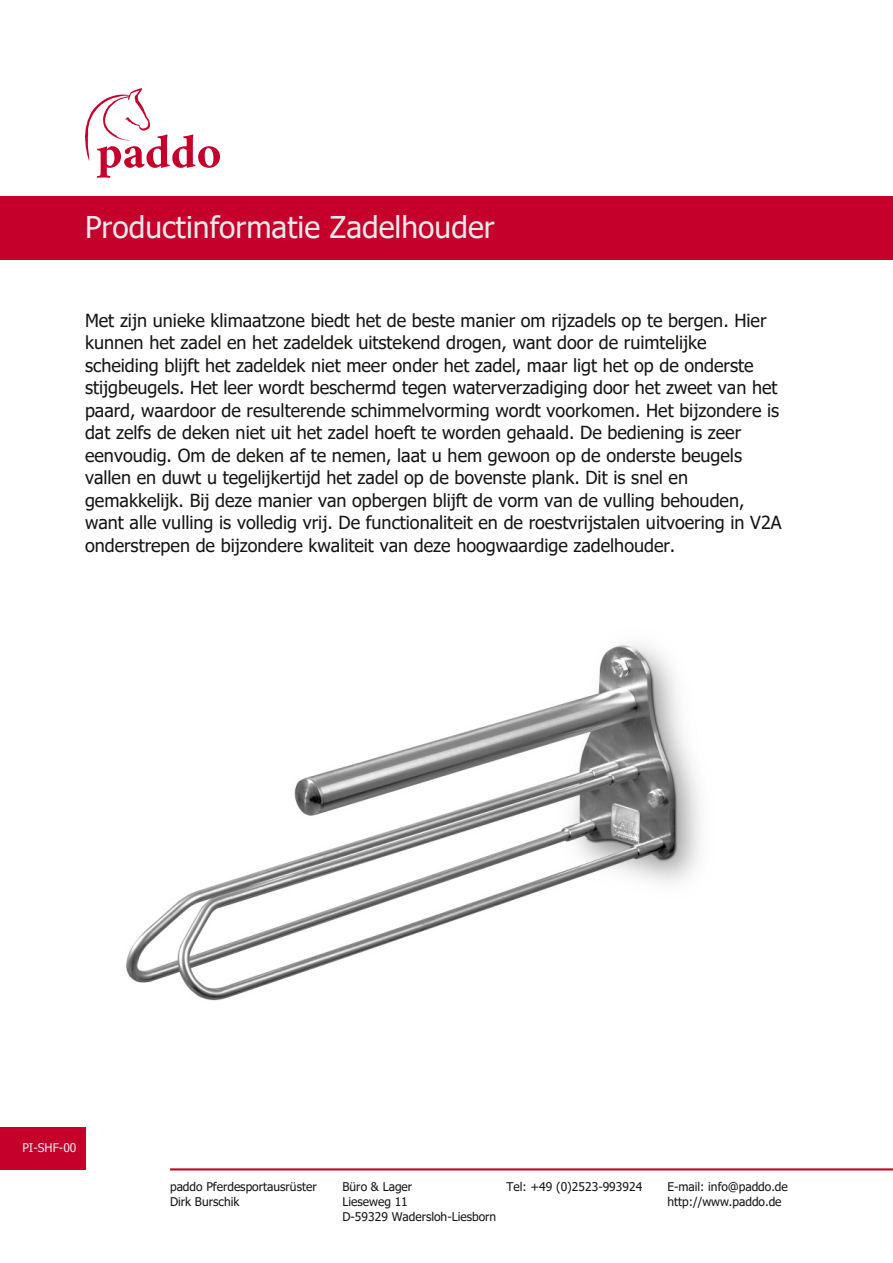
<style>
.page{position:relative;width:893px;height:1263px;background:#fff}
.page>*{position:absolute;margin:0;border:0;box-sizing:border-box;transform-origin:0 0}
.t1{font:30px "Tahoma";color:#e8e9ea}
.t2{font:18px/22.5px "Tahoma";color:#171513}
.t3{font:12px/15px "Tahoma";color:#171513}
.t4{font:12px "Tahoma";color:#e8e9ea}
</style>
<div class="page">
<svg style="left:85px;top:88px;width:135px;height:90px"></svg>
<hr style="left:170px;top:1168px;width:723px;height:2px;background:#c4002b">
<div style="left:0;top:196px;width:893px;height:63px;background:#c4002b"></div>
<div style="left:0;top:1127px;width:85px;height:42px;background:#c4002b"></div>
<img style="left:126px;top:644px;width:574px;height:357px">
<h1 class="t1" style="left:85px;top:208px;width:411px">Productinformatie Zadelhouder</h1>
<p class="t2" style="left:85px;top:308px;width:698px">Met zijn unieke klimaatzone biedt het de beste manier om rijzadels op te bergen. Hier kunnen het zadel en het zadeldek uitstekend drogen, want door de ruimtelijke scheiding blijft het zadeldek niet meer onder het zadel, maar ligt het op de onderste stijgbeugels. Het leer wordt beschermd tegen waterverzadiging door het zweet van het paard, waardoor de resulterende schimmelvorming wordt voorkomen. Het bijzondere is dat zelfs de deken niet uit het zadel hoeft te worden gehaald. De bediening is zeer eenvoudig. Om de deken af te nemen, laat u hem gewoon op de onderste beugels vallen en duwt u tegelijkertijd het zadel op de bovenste plank. Dit is snel en gemakkelijk. Bij deze manier van opbergen blijft de vorm van de vulling behouden, want alle vulling is volledig vrij. De functionaliteit en de roestvrijstalen uitvoering in V2A onderstrepen de bijzondere kwaliteit van deze hoogwaardige zadelhouder.</p>
<p class="t4" style="left:22px;top:1140px;width:56px">PI-SHF-00</p>
<p class="t3" style="left:170px;top:1179px;width:148px">paddo Pferdesportausrüster<br>Dirk Burschik</p>
<p class="t3" style="left:342px;top:1179px;width:155px">Büro &amp; Lager<br>Lieseweg 11<br>D-59329 Wadersloh-Liesborn</p>
<p class="t3" style="left:506px;top:1179px;width:137px">Tel: +49 (0)2523-993924</p>
<p class="t3" style="left:667px;top:1179px;width:122px">E-mail: info@paddo.de http://www.paddo.de</p>
</div>
